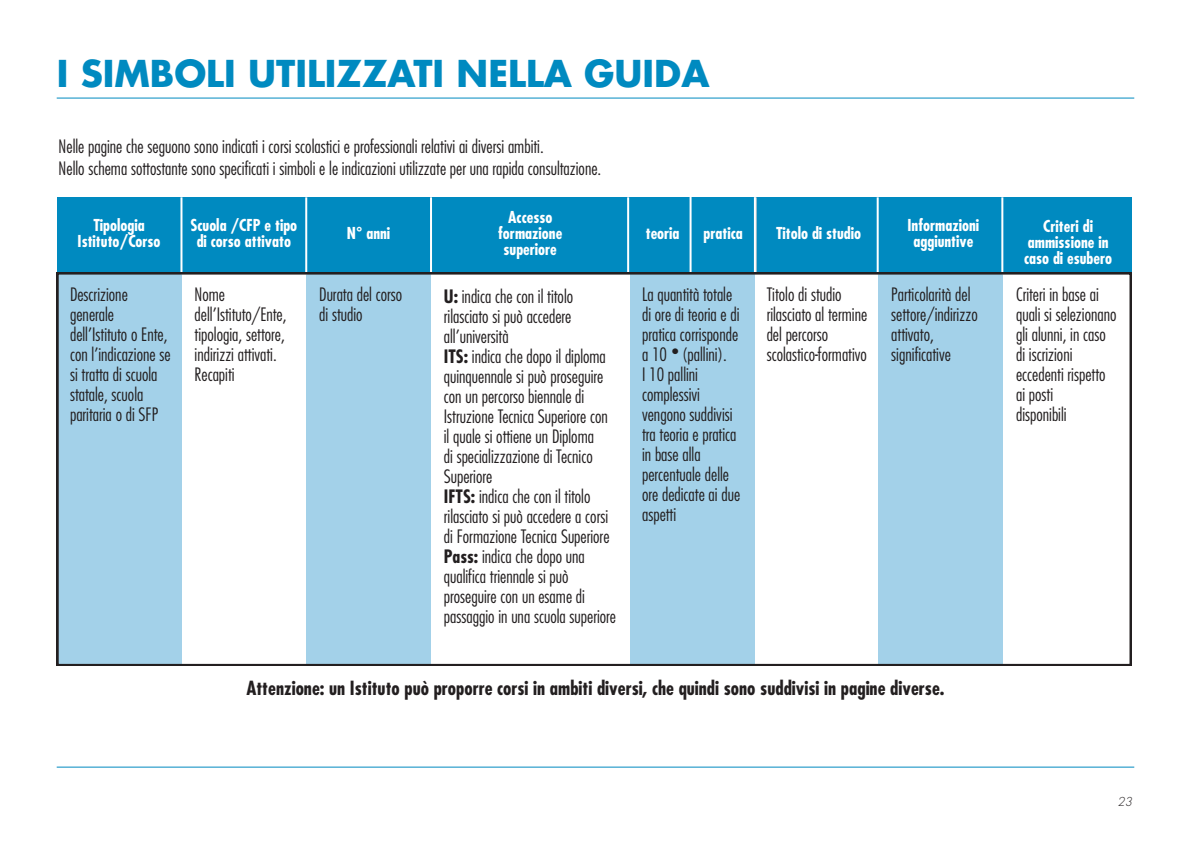
<style>
.page{position:relative;width:1191px;height:851px;background:#fff}
.page>*{position:absolute;margin:0;border:0;box-sizing:border-box;transform-origin:0 0}
.t1{font:700 36px "Futura";color:#008ac0}
.t2{font:700 condensed 19px "Futura";color:#231f20}
.t3{font:300 condensed 18px/20px "Futura";color:#231f20}
.t4{font:700 condensed 16px/16px "Futura";color:#fff;text-align:center}
.t5{font:italic 300 12px "Futura";color:#231f20}
.s1{font-weight:700}
</style>
<div class="page">
<div style="left:57px;top:197px;width:1074px;height:75px;background:#008ac0"></div>
<hr style="left:57px;top:98px;width:1077px;height:1px;background:#008ac0">
<hr style="left:180px;top:197px;width:2px;height:77px;background:#fff">
<hr style="left:305px;top:197px;width:2px;height:77px;background:#fff">
<hr style="left:430px;top:197px;width:2px;height:77px;background:#fff">
<hr style="left:627px;top:197px;width:2px;height:77px;background:#fff">
<hr style="left:689px;top:197px;width:2px;height:77px;background:#fff">
<hr style="left:754px;top:197px;width:2px;height:77px;background:#fff">
<hr style="left:876px;top:197px;width:2px;height:77px;background:#fff">
<hr style="left:1001px;top:197px;width:2px;height:77px;background:#fff">
<hr style="left:57px;top:766px;width:1077px;height:1px;background:#008ac0">
<svg style="left:57px;top:272px;width:1074px;height:393px"></svg>
<p class="t1" style="left:57px;top:57px;width:654px">I SIMBOLI UTILIZZATI NELLA GUIDA</p>
<p class="t3" style="left:59px;top:138px;width:486px">Nelle pagine che seguono sono indicati i corsi scolastici e professionali relativi ai diversi ambiti.</p>
<p class="t3" style="left:59px;top:159px;width:544px">Nello schema sottostante sono specificati i simboli e le indicazioni utilizzate per una rapida consultazione.</p>
<p class="t4" style="left:78px;top:219px;width:84px">Tipologia<br>Istituto/Corso</p>
<p class="t4" style="left:190px;top:219px;width:108px">Scuola /CFP e tipo</p>
<p class="t4" style="left:197px;top:235px;width:96px">di corso attivato</p>
<p class="t3" style="left:70px;top:285px;width:102px">Descrizione generale dell’Istituto o Ente, con l’indicazione se si tratta di scuola statale, scuola paritaria o di SFP</p>
<p class="t3" style="left:195px;top:285px;width:93px">Nome dell’Istituto/Ente, tipologia, settore,</p>
<p class="t3" style="left:195px;top:345px;width:84px">indirizzi attivati.</p>
<p class="t3" style="left:195px;top:365px;width:41px">Recapiti</p>
<p class="t4" style="left:347px;top:227px;width:45px">N° anni</p>
<p class="t3" style="left:319px;top:285px;width:84px">Durata del corso</p>
<p class="t3" style="left:319px;top:305px;width:45px">di studio</p>
<p class="t4" style="left:508px;top:211px;width:46px">Accesso</p>
<p class="t4" style="left:498px;top:227px;width:66px">formazione</p>
<p class="t4" style="left:503px;top:243px;width:55px">superiore</p>
<p class="t3" style="left:444px;top:287px;width:131px;text-align:justify"><span class="s1">U:</span> indica che con il titolo rilasciato si può accedere all’università</p>
<p class="t3" style="left:444px;top:347px;width:165px"><span class="s1">ITS:</span> indica che dopo il diploma quinquennale si può proseguire con un percorso biennale di<br>Istruzione Tecnica Superiore con</p>
<p class="t3" style="left:444px;top:427px;width:152px">il quale si ottiene un Diploma</p>
<p class="t3" style="left:444px;top:447px;width:150px">di specializzazione di Tecnico<br>Superiore</p>
<p class="t3" style="left:444px;top:487px;width:167px"><span class="s1">IFTS:</span> indica che con il titolo rilasciato si può accedere a corsi di Formazione Tecnica Superiore</p>
<p class="t3" style="left:444px;top:547px;width:174px"><span class="s1">Pass:</span> indica che dopo una qualifica triennale si può proseguire con un esame di passaggio in una scuola superiore</p>
<p class="t4" style="left:645px;top:227px;width:35px">teoria</p>
<p class="t4" style="left:703px;top:227px;width:41px">pratica</p>
<p class="t4" style="left:776px;top:227px;width:86px">Titolo di studio</p>
<p class="t4" style="left:907px;top:219px;width:73px">Informazioni</p>
<p class="t4" style="left:913px;top:235px;width:61px">aggiuntive</p>
<p class="t4" style="left:1043px;top:219px;width:51px">Criteri di</p>
<p class="t4" style="left:1028px;top:235px;width:82px">ammissione in</p>
<p class="t4" style="left:1024px;top:251px;width:90px">caso di esubero</p>
<p class="t3" style="left:642px;top:285px;width:99px">La quantità totale di ore di teoria e di pratica corrisponde a 10 ● (pallini).</p>
<p class="t3" style="left:642px;top:365px;width:100px">I 10 pallini complessivi vengono suddivisi tra teoria e pratica in base alla percentuale delle ore dedicate ai due aspetti</p>
<p class="t3" style="left:766px;top:285px;width:102px">Titolo di studio rilasciato al termine del percorso scolastico-formativo</p>
<p class="t3" style="left:891px;top:285px;width:88px">Particolarità del settore/indirizzo attivato, significative</p>
<p class="t3" style="left:1016px;top:285px;width:102px">Criteri in base ai quali si selezionano gli alunni, in caso di iscrizioni eccedenti rispetto</p>
<p class="t3" style="left:1016px;top:385px;width:39px">ai posti</p>
<p class="t3" style="left:1016px;top:405px;width:52px">disponibili</p>
<p class="t2" style="left:246px;top:679px;width:699px">Attenzione: un Istituto può proporre corsi in ambiti diversi, che quindi sono suddivisi in pagine diverse.</p>
<p class="t5" style="left:1117px;top:796px;width:18px">23</p>
</div>
